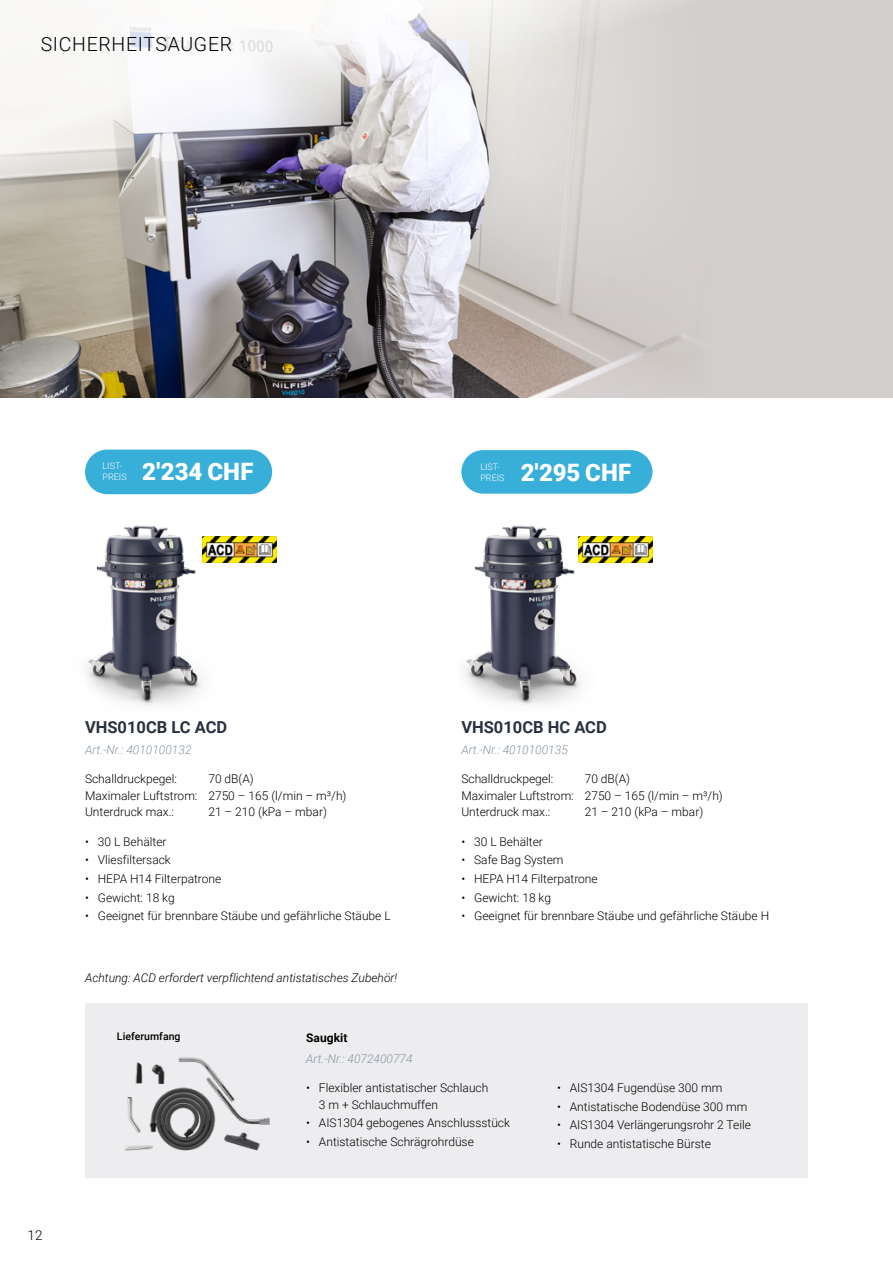
<style>
.page{position:relative;width:893px;height:1263px;background:#fff}
.page>*{position:absolute;margin:0;border:0;box-sizing:border-box;transform-origin:0 0}
.t1{font:900 24px "Roboto";color:#fff}
.t2{font:300 19.5px "Roboto";letter-spacing:.035em;color:#000}
.t3{font:700 16.5px "Roboto";color:#29313f}
.t4{font:300 13.5px "Roboto";color:#000}
.t5{font:300 12px/16.5px "Roboto";color:#000}
.t6{font:italic 300 12px "Roboto";color:#8796a3}
.t7{font:italic 300 12px "Roboto";color:#000}
.t8{font:700 12px "Roboto";letter-spacing:.005em;color:#000}
.t9{font:500 10.5px "Roboto";letter-spacing:.005em;color:#000}
.t10{font:300 9px/10.9px "Roboto";color:#fff}
</style>
<div class="page">
<svg style="left:0;top:0;width:893px;height:398px"></svg>
<img style="left:464px;top:525px;width:131px;height:180px">
<img style="left:86px;top:525px;width:131px;height:180px">
<div style="left:85px;top:450px;width:187px;height:44px;background:#37afd9;border-radius:22px"></div>
<div style="left:461px;top:450px;width:191px;height:44px;background:#37afd9;border-radius:22px"></div>
<div style="left:85px;top:1003px;width:723px;height:175px;background:#ededf0"></div>
<img style="left:125px;top:1057px;width:145px;height:94px">
<img style="left:202px;top:537px;width:75px;height:26px">
<img style="left:578px;top:537px;width:74px;height:26px">
<h2 class="t2" style="left:41px;top:30px;width:193px">SICHERHEITSAUGER</h2>
<p class="t10" style="left:103px;top:460px;width:26px">LIST-<br>PREIS</p>
<h1 class="t1" style="left:142px;top:455px;width:113px">2'234 CHF</h1>
<p class="t10" style="left:480px;top:461px;width:26px">LIST-<br>PREIS</p>
<h1 class="t1" style="left:521px;top:455px;width:112px">2'295 CHF</h1>
<h3 class="t3" style="left:85px;top:716px;width:144px">VHS010CB LC ACD</h3>
<p class="t6" style="left:85px;top:741px;width:108px">Art.-Nr.: 4010100132</p>
<p class="t5" style="left:85px;top:770px;width:93px">Schalldruckpegel:</p>
<p class="t5" style="left:85px;top:770px;width:263px;text-indent:123px">70 dB(A)<br>Maximaler Luftstrom: 2750 – 165 (l/min – m³/h)<br>Unterdruck max. :</p>
<p class="t5" style="left:208px;top:803px;width:120px">21 – 210 (kPa – mbar)</p>
<p class="t5" style="left:85px;top:833px;width:83px">• 30 L Behälter</p>
<p class="t5" style="left:85px;top:851px;width:87px">• Vliesfiltersack</p>
<p class="t5" style="left:85px;top:870px;width:138px">• HEPA H14 Filterpatrone</p>
<p class="t5" style="left:85px;top:889px;width:91px">• Gewicht: 18 kg</p>
<p class="t5" style="left:85px;top:907px;width:307px">• Geeignet für brennbare Stäube und gefährliche Stäube L</p>
<p class="t7" style="left:85px;top:969px;width:314px">Achtung: ACD erfordert verpflichtend antistatisches Zubehör!</p>
<h3 class="t3" style="left:461px;top:716px;width:147px">VHS010CB HC ACD</h3>
<p class="t6" style="left:461px;top:741px;width:108px">Art.-Nr.: 4010100135</p>
<p class="t5" style="left:461px;top:770px;width:93px">Schalldruckpegel:</p>
<p class="t5" style="left:461px;top:770px;width:263px;text-indent:123px">70 dB(A)<br>Maximaler Luftstrom: 2750 – 165 (l/min – m³/h)<br>Unterdruck max. :</p>
<p class="t5" style="left:585px;top:803px;width:120px">21 – 210 (kPa – mbar)</p>
<p class="t5" style="left:461px;top:833px;width:83px">• 30 L Behälter</p>
<p class="t5" style="left:461px;top:851px;width:104px">• Safe Bag System</p>
<p class="t5" style="left:461px;top:870px;width:138px">• HEPA H14 Filterpatrone</p>
<p class="t5" style="left:461px;top:889px;width:91px">• Gewicht: 18 kg</p>
<p class="t5" style="left:461px;top:907px;width:309px">• Geeignet für brennbare Stäube und gefährliche Stäube H</p>
<p class="t4" style="left:28px;top:1225px;width:16px">12</p>
<p class="t9" style="left:117px;top:1029px;width:65px">Lieferumfang</p>
<p class="t8" style="left:306px;top:1029px;width:43px">Saugkit</p>
<p class="t6" style="left:306px;top:1050px;width:108px">Art.-Nr.: 4072400774</p>
<p class="t5" style="left:319px;top:1079px;width:171px;text-indent:-13px">• Flexibler antistatischer Schlauch<br>3 m + Schlauchmuffen</p>
<p class="t5" style="left:306px;top:1114px;width:205px">• AIS1304 gebogenes Anschlussstück</p>
<p class="t5" style="left:306px;top:1133px;width:169px">• Antistatische Schrägrohrdüse</p>
<p class="t5" style="left:557px;top:1079px;width:167px">• AIS1304 Fugendüse 300 mm</p>
<p class="t5" style="left:557px;top:1098px;width:192px">• Antistatische Bodendüse 300 mm</p>
<p class="t5" style="left:557px;top:1116px;width:195px">• AIS1304 Verlängerungsrohr 2 Teile</p>
<p class="t5" style="left:557px;top:1135px;width:155px">• Runde antistatische Bürste</p>
</div>
